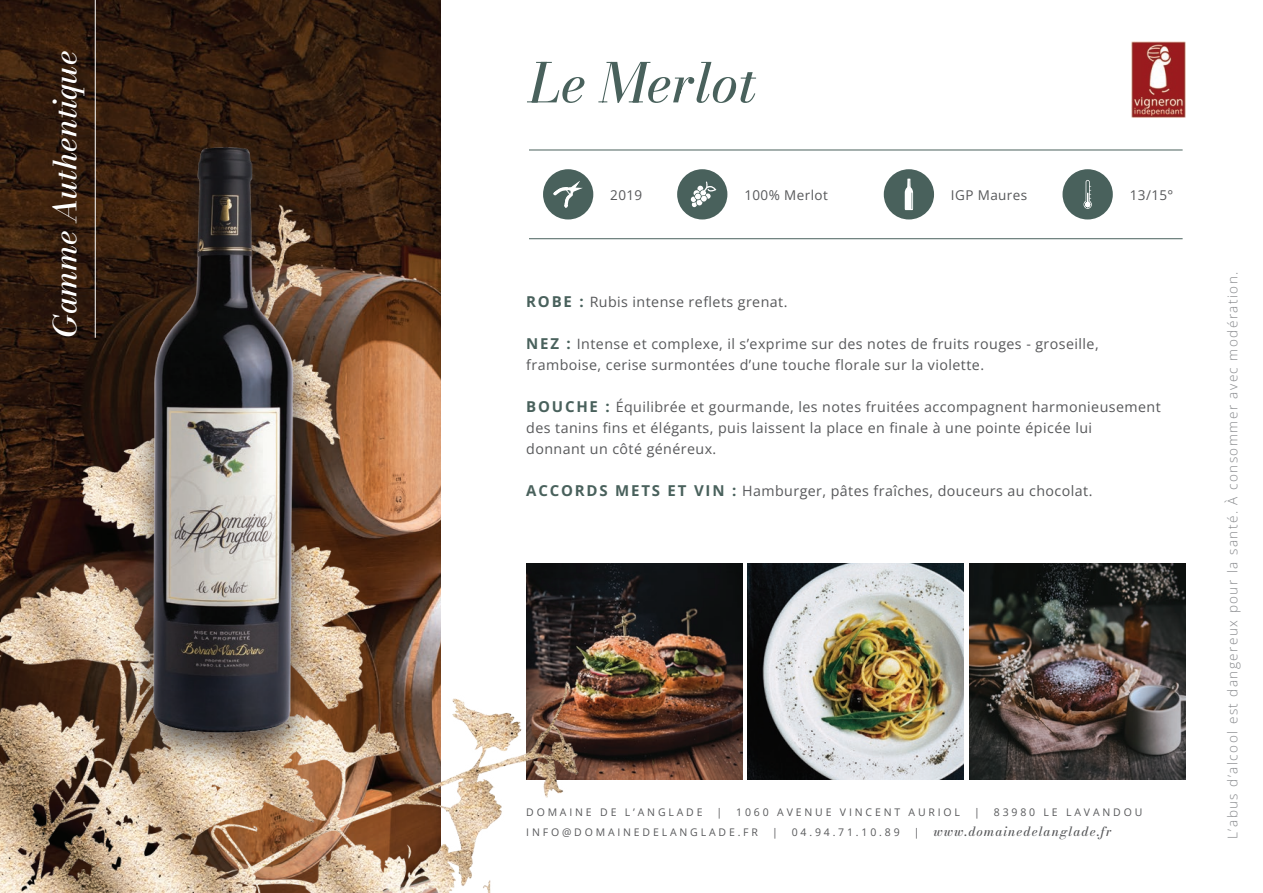
<style>
.page{position:relative;width:1263px;height:893px;background:#fff}
.page>*{position:absolute;margin:0;border:0;box-sizing:border-box;transform-origin:0 0}
.t1{font:italic 54px "Bodoni Moda";color:#49615c}
.t2{font:italic 31.5px "Bodoni Moda";color:#fff}
.t3{font:14.25px "Open Sans";letter-spacing:.03em;color:#57585a}
.t4{font:300 13.5px "Open Sans";letter-spacing:.11em;color:#87898c}
.t5{font:13.5px "Open Sans";letter-spacing:.03em;color:#57585a}
.t6{font:italic 12.75px "Bodoni Moda";letter-spacing:.08em;color:#57585a}
.t7{font:10.5px "Open Sans";letter-spacing:.27em;color:#57585a}
.s1{font-weight:700;font-size:15px;color:#49615c}
.s2{font-family:"Open Sans";font-style:normal;font-size:10.5px}
</style>
<div class="page">
<img style="left:0;top:0;width:1186px;height:893px">
<div style="left:543px;top:169px;width:50px;height:50px;background:#49615c;border-radius:50%"></div>
<svg style="left:553px;top:181px;width:30px;height:27px"></svg>
<div style="left:677px;top:169px;width:50px;height:50px;background:#49615c;border-radius:50%"></div>
<svg style="left:690px;top:181px;width:26px;height:26px"></svg>
<div style="left:884px;top:169px;width:50px;height:50px;background:#49615c;border-radius:50%"></div>
<svg style="left:905px;top:179px;width:8px;height:31px"></svg>
<div style="left:1062px;top:169px;width:51px;height:50px;background:#49615c;border-radius:50%"></div>
<svg style="left:1083px;top:180px;width:9px;height:29px"></svg>
<img style="left:1131px;top:42px;width:54px;height:76px">
<hr style="left:95px;top:0;width:1px;height:338px;background:#fff">
<hr style="left:529px;top:238px;width:653px;height:1px;background:#49615c">
<hr style="left:529px;top:150px;width:653px;height:1px;background:#49615c">
<img style="left:0;top:92px;width:471px;height:748px">
<p class="t2" style="left:44px;top:338px;width:289px;rotate:-90deg">Gamme Authentique</p>
<p class="t1" style="left:529px;top:46px;width:228px">Le Merlot</p>
<p class="t5" style="left:610px;top:185px;width:34px">2019</p>
<p class="t5" style="left:744px;top:185px;width:85px">100% Merlot</p>
<p class="t5" style="left:951px;top:185px;width:78px">IGP Maures</p>
<p class="t5" style="left:1130px;top:185px;width:45px">13/15°</p>
<p class="t3" style="left:526px;top:292px;width:263px"><span class="s1">ROBE :</span> Rubis intense reflets grenat.</p>
<p class="t3" style="left:526px;top:334px;width:574px"><span class="s1">NEZ :</span> Intense et complexe, il s’exprime sur des notes de fruits rouges - groseille,</p>
<p class="t3" style="left:526px;top:355px;width:459px">framboise, cerise surmontées d’une touche florale sur la violette.</p>
<p class="t3" style="left:526px;top:397px;width:636px"><span class="s1">BOUCHE :</span> Équilibrée et gourmande, les notes fruitées accompagnent harmonieusement</p>
<p class="t3" style="left:526px;top:418px;width:567px">des tanins fins et élégants, puis laissent la place en finale à une pointe épicée lui</p>
<p class="t3" style="left:526px;top:439px;width:192px">donnant un côté généreux.</p>
<p class="t3" style="left:526px;top:481px;width:568px"><span class="s1">ACCORDS METS ET VIN :</span> Hamburger, pâtes fraîches, douceurs au chocolat.</p>
<p class="t7" style="left:526px;top:805px;width:178px">DOMAINE DE L’ANGLADE</p>
<p class="t7" style="left:716px;top:805px;width:7px">|</p>
<p class="t7" style="left:736px;top:805px;width:225px">1060 AVENUE VINCENT AURIOL</p>
<p class="t7" style="left:974px;top:805px;width:7px">|</p>
<p class="t7" style="left:994px;top:805px;width:150px">83980 LE LAVANDOU</p>
<p class="t7" style="left:526px;top:825px;width:233px">INFO@DOMAINEDELANGLADE.FR</p>
<p class="t7" style="left:772px;top:825px;width:7px">|</p>
<p class="t7" style="left:792px;top:825px;width:109px">04.94.71.10.89</p>
<p class="t6" style="left:914px;top:822px;width:199px"><span class="s2">|</span> www.domainedelanglade.fr</p>
<p class="t4" style="left:1223px;top:839px;width:569px;rotate:-90deg">L’abus d’alcool est dangereux pour la santé. À consommer avec modération.</p>
</div>
